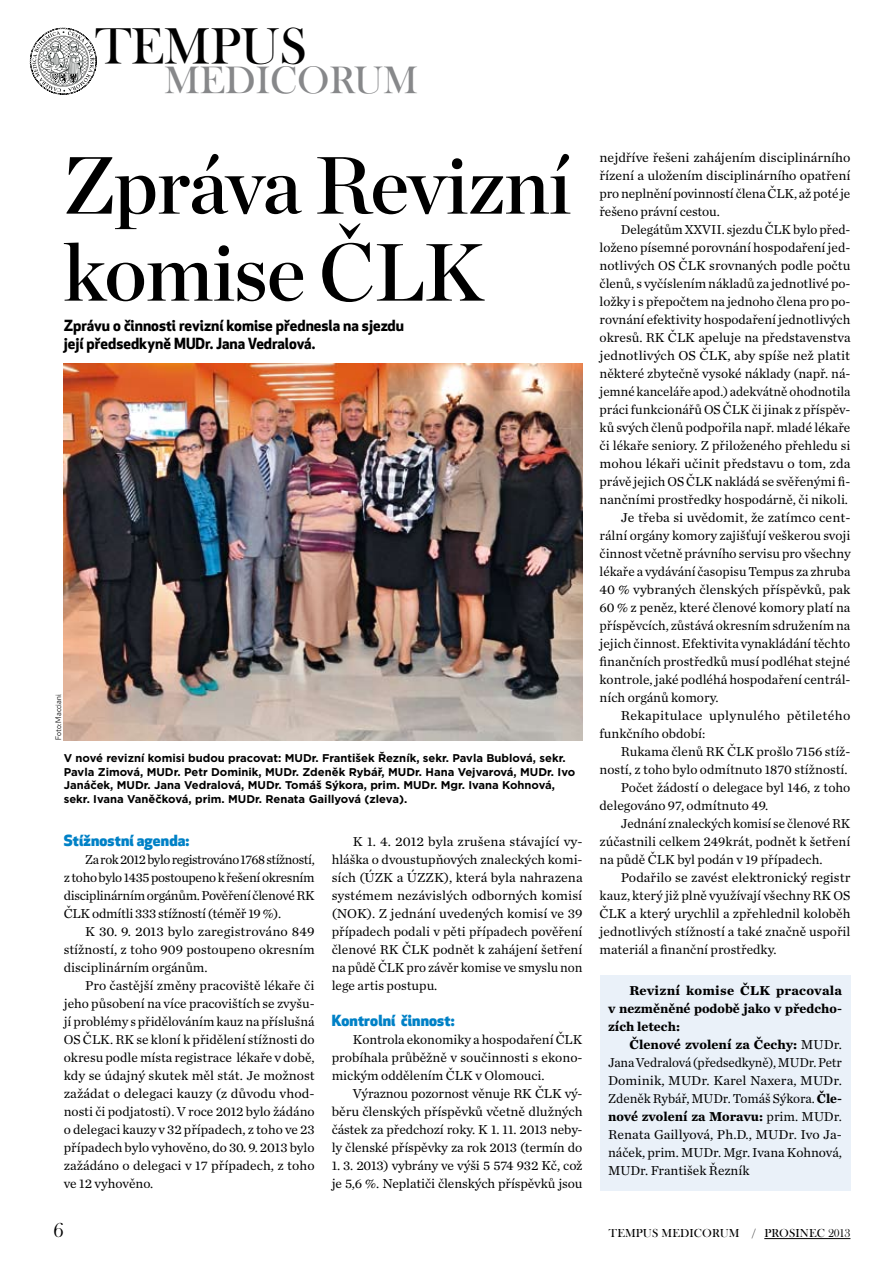
<style>
.page{position:relative;width:893px;height:1263px;background:#fff}
.page>*{position:absolute;margin:0;border:0;box-sizing:border-box;transform-origin:0 0}
.t1{font:81px/87px "Chronicle Display Semi";letter-spacing:-.01em;color:#000}
.t2{font:44.55px "Baskerville Old Face DCDOT";color:#000}
.t3{font:33.45px "Baskerville Old Face DCDOT";color:#87888a}
.t4{font:21px "Baskerville Old Face DOT";color:#000}
.t5{font:700 15px/18px "Apex New";color:#000}
.t6{font:800 15px "Apex New";letter-spacing:.01em;color:#0081c6}
.t7{font:13.5px/18px "Chronicle Text G1";color:#000;text-align:justify}
.t8{font:700 13.5px/18px "Chronicle Text G1";color:#000;text-align:justify}
.t9{font:13.5px "Chronicle Text G1";letter-spacing:.02em;color:#000}
.t10{font:12px "Baskerville Old Face DOT";letter-spacing:.015em;color:#000}
.t11{font:700 11.25px/13.5px "Gotham";color:#000}
.t12{font:7.5px "Apex New";color:#000}
.s1{font-size:33.6px}
.s2{font-weight:700}
</style>
<div class="page">
<hr style="left:764px;top:1238px;width:86px;height:1px;background:#000">
<svg style="left:30px;top:28px;width:67px;height:67px"></svg>
<img style="left:64px;top:363px;width:519px;height:377px">
<div style="left:600px;top:975px;width:250px;height:216px;background:#eaf1f9"></div>
<h2 class="t2" style="left:95px;top:17px;width:213px">TEMPUS</h2>
<h3 class="t3" style="left:164px;top:58px;width:255px">MEDICOR<span class="s1">UM</span></h3>
<h1 class="t1" style="left:64px;top:136px;width:509px">Zpráva Revizní komise ČLK</h1>
<p class="t5" style="left:64px;top:316px;width:342px">Zprávu o činnosti revizní komise přednesla na sjezdu její předsedkyně MUDr. Jana Vedralová.</p>
<p class="t12" style="left:54px;top:740px;width:47px;rotate:-90deg">Foto: Macciani</p>
<p class="t11" style="left:64px;top:751px;width:513px">V nové revizní komisi budou pracovat: MUDr. František Řezník, sekr. Pavla Bublová, sekr.<br>Pavla Zimová, MUDr. Petr Dominik, MUDr. Zdeněk Rybář, MUDr. Hana Vejvarová, MUDr. Ivo Janáček, MUDr. Jana Vedralová, MUDr. Tomáš Sýkora, prim. MUDr. Mgr. Ivana Kohnová, sekr. Ivana Vaněčková, prim. MUDr. Renata Gaillyová (zleva).</p>
<p class="t6" style="left:64px;top:830px;width:127px">Stížnostní agenda:</p>
<p class="t7" style="left:64px;top:850px;width:253px;text-indent:21px">Za rok 2012 bylo registrováno 1768 stížností, ztoho bylo1435 postoupeno křešení okresním disciplinárním orgánům. Pověření členové RK ČLK odmítli 333 stížností (téměř 19 %).</p>
<p class="t7" style="left:64px;top:922px;width:252px;text-indent:21px">K 30. 9. 2013 bylo zaregistrováno 849 stížností, z toho 909 postoupeno okresním disciplinárním orgánům.</p>
<p class="t7" style="left:64px;top:976px;width:252px;text-indent:21px">Pro častější změny pracoviště lékaře či jeho působení na více pracovištích se zvyšu&shy;jí problémy s přidělováním kauz na příslušná OS ČLK. RK se kloní k přidělení stížnosti do okresu podle místa registrace lékaře v době, kdy se údajný skutek měl stát. Je možnost zažádat o delegaci kauzy (z důvodu vhod&shy;nosti či podjatosti). V roce 2012 bylo žádáno o delegaci kauzy v 32 případech, z toho ve 23 případech bylo vyhověno, do 30. 9. 2013 bylo zažádáno o delegaci v 17 případech, z toho ve 12 vyhověno.</p>
<p class="t7" style="left:332px;top:832px;width:252px;text-indent:21px">K 1. 4. 2012 byla zrušena stávající vy&shy;hláška o dvoustupňových znaleckých komi&shy;sích (ÚZK a ÚZZK), která byla nahrazena systémem nezávislých odborných komisí (NOK). Z jednání uvedených komisí ve 39 případech podali v pěti případech pověření členové RK ČLK podnět k zahájení šetření na půdě ČLK pro závěr komise ve smyslunon lege artis postupu.</p>
<p class="t6" style="left:332px;top:1010px;width:124px">Kontrolní činnost:</p>
<p class="t7" style="left:332px;top:1030px;width:252px;text-indent:21px">Kontrola ekonomiky a hospodaření ČLK probíhala průběžně v součinnosti s ekono&shy;mickým oddělením ČLK v Olomouci.</p>
<p class="t7" style="left:332px;top:1084px;width:253px;text-indent:21px">Výraznou pozornost věnuje RK ČLK vý&shy;běru členských příspěvků včetně dlužných částek za předchozí roky. K 1. 11. 2013 neby&shy;ly členské příspěvky za rok 2013 (termín do</p>
<p class="t7" style="left:332px;top:1156px;width:252px">1. 3. 2013) vybrány ve výši 5 574 932 Kč, což je 5,6 %. Neplatiči členských příspěvků jsou</p>
<p class="t7" style="left:600px;top:148px;width:252px">nejdříve řešeni zahájením disciplinárního řízení a uložením disciplinárního opatření pro neplnění povinností člena ČLK, až poté je řešeno právní cestou.</p>
<p class="t7" style="left:621px;top:220px;width:231px">Delegátům XXVII. sjezdu ČLK bylo před-</p>
<p class="t7" style="left:600px;top:238px;width:252px">loženo písemné porovnání hospodaření jed-</p>
<p class="t7" style="left:600px;top:256px;width:252px">notlivých OS ČLK srovnaných podle počtu</p>
<p class="t7" style="left:600px;top:274px;width:252px">členů, s vyčíslením nákladů za jednotlivé po-</p>
<p class="t7" style="left:600px;top:292px;width:252px">ložky i s přepočtem na jednoho člena pro po-</p>
<p class="t7" style="left:600px;top:310px;width:252px">rovnání efektivity hospodaření jednotlivých</p>
<p class="t7" style="left:600px;top:328px;width:252px">okresů. RK ČLK apeluje na představenstva</p>
<p class="t7" style="left:600px;top:346px;width:252px">jednotlivých OS ČLK, aby spíše než platit</p>
<p class="t7" style="left:600px;top:364px;width:252px">některé zbytečně vysoké náklady (např. ná-</p>
<p class="t7" style="left:600px;top:382px;width:252px">jemné kanceláře apod.) adekvátně ohodnotila</p>
<p class="t7" style="left:600px;top:400px;width:252px">práci funkcionářů OS ČLK či jinak z příspěv-</p>
<p class="t7" style="left:600px;top:418px;width:252px">ků svých členů podpořila např. mladé lékaře</p>
<p class="t7" style="left:600px;top:436px;width:252px">či lékaře seniory. Z přiloženého přehledu si</p>
<p class="t7" style="left:600px;top:454px;width:252px">mohou lékaři učinit představu o tom, zda</p>
<p class="t7" style="left:600px;top:472px;width:252px">právě jejich OS ČLK nakládá se svěřenými fi-</p>
<p class="t7" style="left:600px;top:490px;width:250px">nančními prostředky hospodárně, či nikoli.</p>
<p class="t7" style="left:621px;top:508px;width:231px">Je třeba si uvědomit, že zatímco cent-</p>
<p class="t7" style="left:600px;top:526px;width:252px">rální orgány komory zajišťují veškerou svoji</p>
<p class="t7" style="left:600px;top:544px;width:253px">činnost včetně právního servisu pro všechny</p>
<p class="t7" style="left:600px;top:562px;width:252px">lékaře a vydávání časopisu Tempus za zhruba</p>
<p class="t7" style="left:600px;top:580px;width:252px">40 % vybraných členských příspěvků, pak</p>
<p class="t7" style="left:600px;top:598px;width:252px">60 % z peněz, které členové komory platí na</p>
<p class="t7" style="left:600px;top:616px;width:252px">příspěvcích, zůstává okresním sdružením na</p>
<p class="t7" style="left:600px;top:634px;width:252px">jejich činnost. Efektivita vynakládání těchto</p>
<p class="t7" style="left:600px;top:652px;width:252px">finančních prostředků musí podléhat stejné</p>
<p class="t7" style="left:600px;top:670px;width:252px">kontrole, jaké podléhá hospodaření centrál-</p>
<p class="t7" style="left:600px;top:688px;width:121px">ních orgánů komory.</p>
<p class="t9" style="left:621px;top:705px;width:231px">Rekapitulace uplynulého pětiletého</p>
<p class="t7" style="left:600px;top:724px;width:107px">funkčního období:</p>
<p class="t7" style="left:621px;top:742px;width:231px">Rukama členů RK ČLK prošlo 7156 stíž-</p>
<p class="t7" style="left:600px;top:760px;width:250px">ností, z toho bylo odmítnuto 1870 stížností.</p>
<p class="t7" style="left:621px;top:778px;width:231px">Počet žádostí o delegace byl 146, z toho</p>
<p class="t7" style="left:600px;top:796px;width:170px">delegováno 97, odmítnuto 49.</p>
<p class="t7" style="left:621px;top:814px;width:231px">Jednání znaleckých komisí se členové RK</p>
<p class="t7" style="left:600px;top:832px;width:252px">zúčastnili celkem 249krát, podnět k šetření</p>
<p class="t7" style="left:600px;top:850px;width:224px">na půdě ČLK byl podán v 19 případech.</p>
<p class="t7" style="left:621px;top:868px;width:231px">Podařilo se zavést elektronický registr</p>
<p class="t7" style="left:600px;top:886px;width:252px">kauz, který již plně využívají všechny RK OS</p>
<p class="t7" style="left:600px;top:904px;width:252px">ČLK a který urychlil a zpřehlednil koloběh</p>
<p class="t7" style="left:600px;top:922px;width:252px">jednotlivých stížností a také značně uspořil</p>
<p class="t7" style="left:600px;top:940px;width:179px">materiál a finanční prostředky.</p>
<p class="t8" style="left:608px;top:980px;width:235px;text-indent:21px">Revizní komise ČLK pracovala v nezměněné podobě jako v předcho&shy;zích letech:</p>
<p class="t7" style="left:608px;top:1034px;width:235px;text-indent:21px"><span class="s2">Členové zvolení za Čechy:</span> MUDr.<br>Jana Vedralová (předsedkyně), MUDr. Petr Dominik, MUDr. Karel Naxera, MUDr.<br>Zdeněk Rybář, MUDr. Tomáš Sýkora.<span class="s2">Čle&shy;nové zvolení za Moravu:</span> prim. MUDr.<br>Renata Gaillyová, Ph.D., MUDr. Ivo Ja&shy;náček, prim. MUDr. Mgr. Ivana Kohnová, MUDr. František Řezník</p>
<h3 class="t4" style="left:53px;top:1219px;width:12px">6</h3>
<p class="t10" style="left:609px;top:1227px;width:243px">TEMPUS MEDICORUM / PROSINEC 2013</p>
</div>
